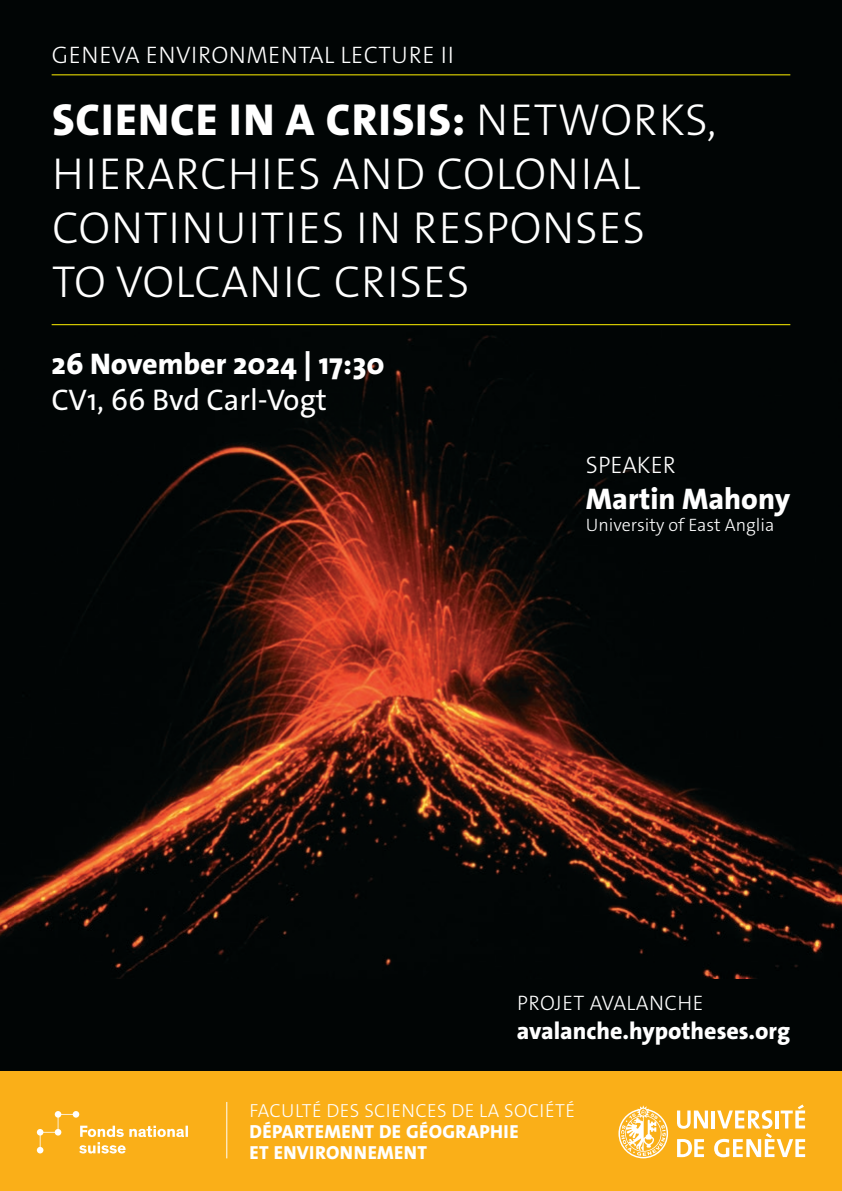
<style>
.page{position:relative;width:842px;height:1191px;background:#010505}
.page>*{position:absolute;margin:0;border:0;box-sizing:border-box;transform-origin:0 0}
.t1{font:300 45px/54px "The Sans Os F";letter-spacing:.02em;color:#fff}
.t2{font:800 30px "The Sans Os F";color:#fff}
.t3{font:30px "The Sans Os F";color:#fff}
.t4{font:300 24px "The Sans Os F";letter-spacing:.015em;color:#fff}
.t5{font:800 24px "The Sans Os F";color:#fff}
.t6{font:300 21px "The Sans Os F";letter-spacing:.02em;color:#fff}
.t7{font:800 19px/21px "The Sans Os F";letter-spacing:.02em;color:#fff}
.t8{font:300 19px "The Sans Os F";letter-spacing:.02em;color:#fff}
.t9{font:300 18px "The Sans Os F";color:#fff}
.s1{font-weight:800}
</style>
<div class="page">
<img style="left:0;top:335px;width:842px;height:643px">
<div style="left:0;top:1071px;width:842px;height:120px;background:#faaf18"></div>
<svg style="left:37px;top:1111px;width:151px;height:42px"></svg>
<svg style="left:618px;top:1105px;width:50px;height:53px"></svg>
<svg style="left:677px;top:1110px;width:31px;height:18px"></svg>
<hr style="left:712px;top:1110px;width:3px;height:18px;background:#fff">
<svg style="left:677px;top:1139px;width:27px;height:18px"></svg>
<svg style="left:714px;top:1104px;width:91px;height:53px"></svg>
<hr style="left:226px;top:1102px;width:1px;height:56px;background:#fff">
<hr style="left:52px;top:324px;width:738px;height:1px;background:#fff101">
<hr style="left:52px;top:74px;width:738px;height:1px;background:#fff101">
<p class="t4" style="left:52px;top:40px;width:404px">GENEVA ENVIRONMENTAL LECTURE II</p>
<p class="t1" style="left:52px;top:93px;width:666px"><span class="s1">SCIENCE IN A CRISIS:</span> NETWORKS,<br>HIERARCHIES AND COLONIAL<br>CONTINUITIES IN RESPONSES<br>TO VOLCANIC CRISES</p>
<p class="t2" style="left:52px;top:345px;width:334px">26 November 2024 | 17:30</p>
<p class="t3" style="left:52px;top:381px;width:277px">CV1, 66 Bvd Carl-Vogt</p>
<p class="t4" style="left:586px;top:449px;width:92px">SPEAKER</p>
<p class="t2" style="left:586px;top:479px;width:206px">Martin Mahony</p>
<p class="t9" style="left:586px;top:513px;width:190px">University of East Anglia</p>
<p class="t6" style="left:517px;top:989px;width:188px">PROJET AVALANCHE</p>
<p class="t5" style="left:517px;top:1015px;width:275px">avalanche.hypotheses.org</p>
<p class="t8" style="left:250px;top:1098px;width:327px">FACULTÉ DES SCIENCES DE LA SOCIÉTÉ</p>
<p class="t7" style="left:250px;top:1121px;width:271px">DÉPARTEMENT DE GÉOGRAPHIE<br>ET ENVIRONNEMENT</p>
</div>
